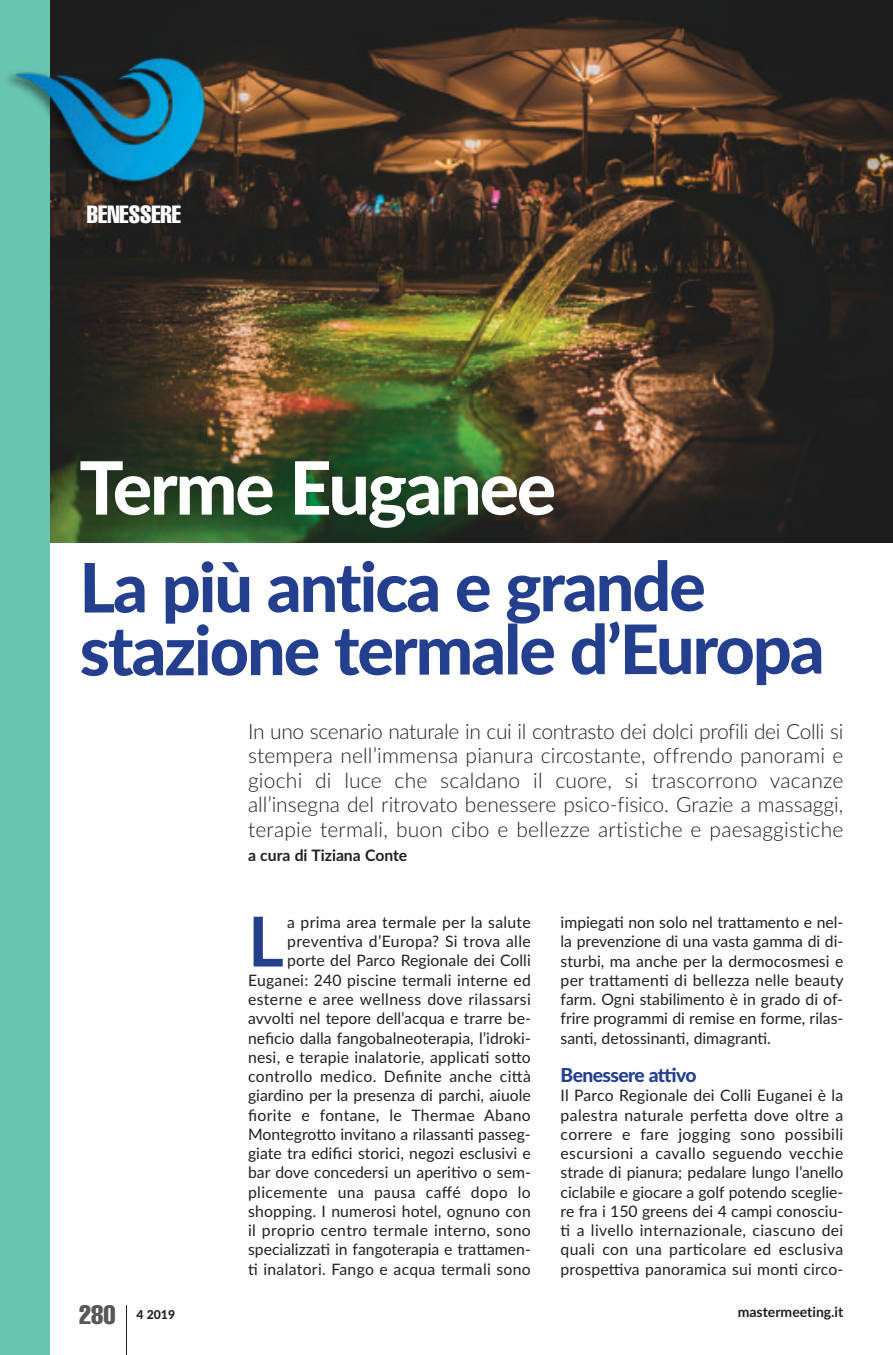
<style>
.page{position:relative;width:893px;height:1355px;background:#fff}
.page>*{position:absolute;margin:0;border:0;box-sizing:border-box;transform-origin:0 0}
.t1{font:800 73.5px "Lato";letter-spacing:-.03em;color:#fff}
.t2{font:700 68.77px "Lato";color:#253f8f}
.t3{font:800 68.25px/62.8px "Lato";letter-spacing:-.035em;color:#253f8f}
.t4{font:extra-condensed 26.25px "Helvetica";color:#57585a}
.t5{font:extra-condensed 24.5px "Helvetica";color:#fff}
.t6{font:300 21px/24.5px "Lato";letter-spacing:.01em;color:#231f20;text-align:justify}
.t7{font:800 19.25px "Lato";letter-spacing:-.03em;color:#253f8f}
.t8{font:15.75px/19.2px "Lato";letter-spacing:.01em;color:#231f20;text-align:justify}
.t9{font:700 15.75px "Lato";color:#231f20}
.t10{font:700 14px "Lato";color:#231f20}
.t11{font:800 12.25px "Lato";color:#231f20}
</style>
<div class="page">
<img style="left:50px;top:0;width:843px;height:542px">
<hr style="left:126px;top:1305px;width:1px;height:49px;background:#231f20">
<div style="left:0;top:0;width:50px;height:1354px;background:#67c5b1"></div>
<img style="left:7px;top:45px;width:216px;height:156px">
<h3 class="t5" style="left:87px;top:206px;width:95px">BENESSERE</h3>
<h1 class="t1" style="left:79px;top:446px;width:478px">Terme Euganee</h1>
<h3 class="t3" style="left:80px;top:556px;width:747px">La più antica e grande stazione termale d’Europa</h3>
<p class="t6" style="left:248px;top:719px;width:597px">In uno scenario naturale in cui il contrasto dei dolci profili dei Colli si stempera nell’immensa pianura circostante, offrendo panorami e giochi di luce che scaldano il cuore, si trascorrono vacanze all’insegna del ritrovato benessere psico-fisico. Grazie a massaggi, terapie termali, buon cibo e bellezze artistiche e paesaggistiche</p>
<p class="t9" style="left:248px;top:846px;width:161px">a cura di Tiziana Conte</p>
<h3 class="t4" style="left:79px;top:1305px;width:38px">280</h3>
<p class="t8" style="left:248px;top:912px;width:284px;text-align:right">a prima area termale per la salute preventiva d’Europa? Si trova alle porte del Parco Regionale dei Colli Euganei: 240 piscine termali interne ed esterne e aree wellness dove rilassarsi avvolti nel tepore dell’acqua e trarre be&shy;neficio dalla fangobalneoterapia, l’idroki&shy;nesi, e terapie inalatorie, applicati sotto controllo medico. Definite anche città giardino per la presenza di parchi, aiuole fiorite e fontane, le Thermae Abano Montegrotto invitano a rilassanti passeg&shy;giate tra edifici storici, negozi esclusivi e bar dove concedersi un aperitivo o sem&shy;plicemente una pausa caffé dopo lo shopping. I numerosi hotel, ognuno con il proprio centro termale interno, sono specializzati in fangoterapia e trattamen&shy;ti inalatori. Fango e acqua termali sono</p>
<h2 class="t2" style="left:248px;top:902px;width:37px">L</h2>
<p class="t8" style="left:561px;top:912px;width:285px">impiegati non solo nel trattamento e nel&shy;la prevenzione di una vasta gamma di di&shy;sturbi, ma anche per la dermocosmesi e per trattamenti di bellezza nelle beauty farm. Ogni stabilimento è in grado di of&shy;frire programmi di remise en forme, rilas&shy;santi, detossinanti, dimagranti.</p>
<p class="t7" style="left:561px;top:1064px;width:138px">Benessere attivo</p>
<p class="t8" style="left:561px;top:1086px;width:284px">Il Parco Regionale dei Colli Euganei è la palestra naturale perfetta dove oltre a correre e fare jogging sono possibili escursioni a cavallo seguendo vecchie strade di pianura; pedalare lungo l’anello ciclabile e giocare a golf potendo sceglie&shy;re fra i 150 greens dei 4 campi conosciu&shy;ti a livello internazionale, ciascuno dei quali con una particolare ed esclusiva prospettiva panoramica sui monti circo-</p>
<p class="t11" style="left:136px;top:1307px;width:40px">4 2019</p>
<p class="t10" style="left:738px;top:1303px;width:107px">mastermeeting.it</p>
</div>
